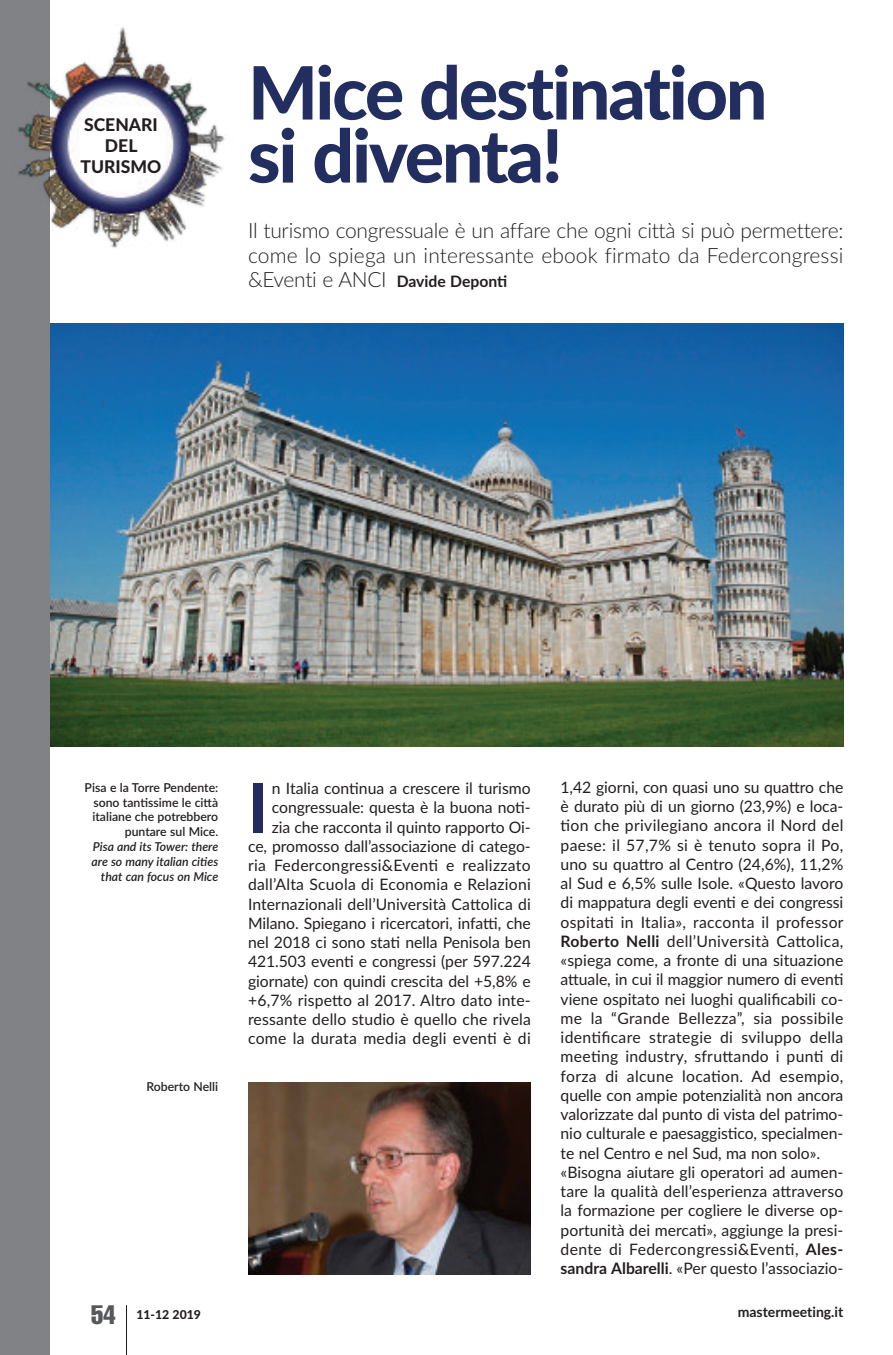
<style>
.page{position:relative;width:893px;height:1355px;background:#fff}
.page>*{position:absolute;margin:0;border:0;box-sizing:border-box;transform-origin:0 0}
.t1{font:800 73.5px/63px "Lato";color:#222e5f}
.t2{font:700 68.77px "Lato";color:#222e5f}
.t3{font:extra-condensed 26.25px "Helvetica";color:#57585a}
.t4{font:300 21px/24.5px "Lato";letter-spacing:-.015em;color:#231f20}
.t5{font:800 17.5px/21px "Lato";color:#231f20;text-align:center}
.t6{font:15.75px/19.2px "Lato";color:#231f20}
.t7{font:700 15.75px "Lato";letter-spacing:-.005em;color:#231f20}
.t8{font:700 14px "Lato";color:#231f20}
.t9{font:600 12.25px/14.9px "Lato";color:#231f20;text-align:right}
.t10{font:italic 600 12.25px/14.9px "Lato";color:#231f20;text-align:right}
.t11{font:800 12.25px "Lato";color:#231f20}
.s1{font-weight:300;font-size:21px}
.s2{font-weight:700}
</style>
<div class="page">
<img style="left:50px;top:323px;width:793px;height:424px">
<hr style="left:126px;top:1305px;width:1px;height:49px;background:#231f20">
<div style="left:0;top:0;width:50px;height:1354px;background:#808285"></div>
<img style="left:18px;top:27px;width:207px;height:221px">
<img style="left:248px;top:1082px;width:283px;height:192px">
<p class="t5" style="left:81px;top:115px;width:82px">scenari del turismo</p>
<h1 class="t1" style="left:248px;top:63px;width:521px">mice destination si diventa!</h1>
<h3 class="t4" style="left:248px;top:219px;width:597px">Il turismo congressuale è un affare che ogni città si può permettere: come lo spiega un interessante ebook firmato da Federcongressi</h3>
<p class="t7" style="left:248px;top:273px;width:261px"><span class="s1">&amp;Eventi e ANCI</span> Davide Deponti</p>
<p class="t9" style="left:85px;top:780px;width:135px">Pisa e la Torre Pendente: sono tantissime le città italiane che potrebbero puntare sul Mice.</p>
<p class="t10" style="left:92px;top:839px;width:128px">Pisa and its Tower: there are so many italian cities that can focus on Mice</p>
<p class="t9" style="left:146px;top:1079px;width:73px">Roberto Nelli</p>
<p class="t6" style="left:248px;top:779px;width:284px;text-align:right">n Italia continua a crescere il turismo congressuale: questa è la buona noti-<br>zia che racconta il quinto rapporto Oi-<br>ce, promosso dall’associazione di catego&shy;ria Federcongressi&amp;Eventi e realizzato dall’Alta Scuola di Economia e Relazioni Internazionali dell’Università Cattolica di Milano. Spiegano i ricercatori, infatti, che nel 2018 ci sono stati nella Penisola ben 421.503 eventi e congressi (per 597.224 giornate) con quindi crescita del +5,8% e +6,7% rispetto al 2017. Altro dato inte&shy;ressante dello studio è quello che rivela come la durata media degli eventi è di</p>
<h2 class="t2" style="left:248px;top:768px;width:22px">I</h2>
<p class="t6" style="left:561px;top:777px;width:285px">1,42 giorni, con quasi uno su quattro che è durato più di un giorno (23,9%) e loca&shy;tion che privilegiano ancora il Nord del paese: il 57,7% si è tenuto sopra il Po, uno su quattro al Centro (24,6%), 11,2% al Sud e 6,5% sulle Isole. «Questo lavoro di mappatura degli eventi e dei congressi ospitati in Italia», racconta il professor <span class="s2">Roberto Nelli</span> dell’Università Cattolica, «spiega come, a fronte di una situazione attuale, in cui il maggior numero di eventi viene ospitato nei luoghi qualificabili co&shy;me la “Grande Bellezza”, sia possibile identificare strategie di sviluppo della meeting industry, sfruttando i punti di forza di alcune location. Ad esempio, quelle con ampie potenzialità non ancora valorizzate dal punto di vista del patrimo&shy;nio culturale e paesaggistico, specialmen&shy;te nel Centro e nel Sud, ma non solo». «Bisogna aiutare gli operatori ad aumen&shy;tare la qualità dell’esperienza attraverso la formazione per cogliere le diverse op&shy;portunità dei mercati», aggiunge la presi&shy;dente di Federcongressi&amp;Eventi, <span class="s2">Ales&shy;sandra Albarelli</span>. «Per questo l’associazio-</p>
<h3 class="t3" style="left:91px;top:1305px;width:26px">54</h3>
<p class="t11" style="left:136px;top:1307px;width:66px">11-12 2019</p>
<p class="t8" style="left:738px;top:1303px;width:107px">mastermeeting.it</p>
</div>
